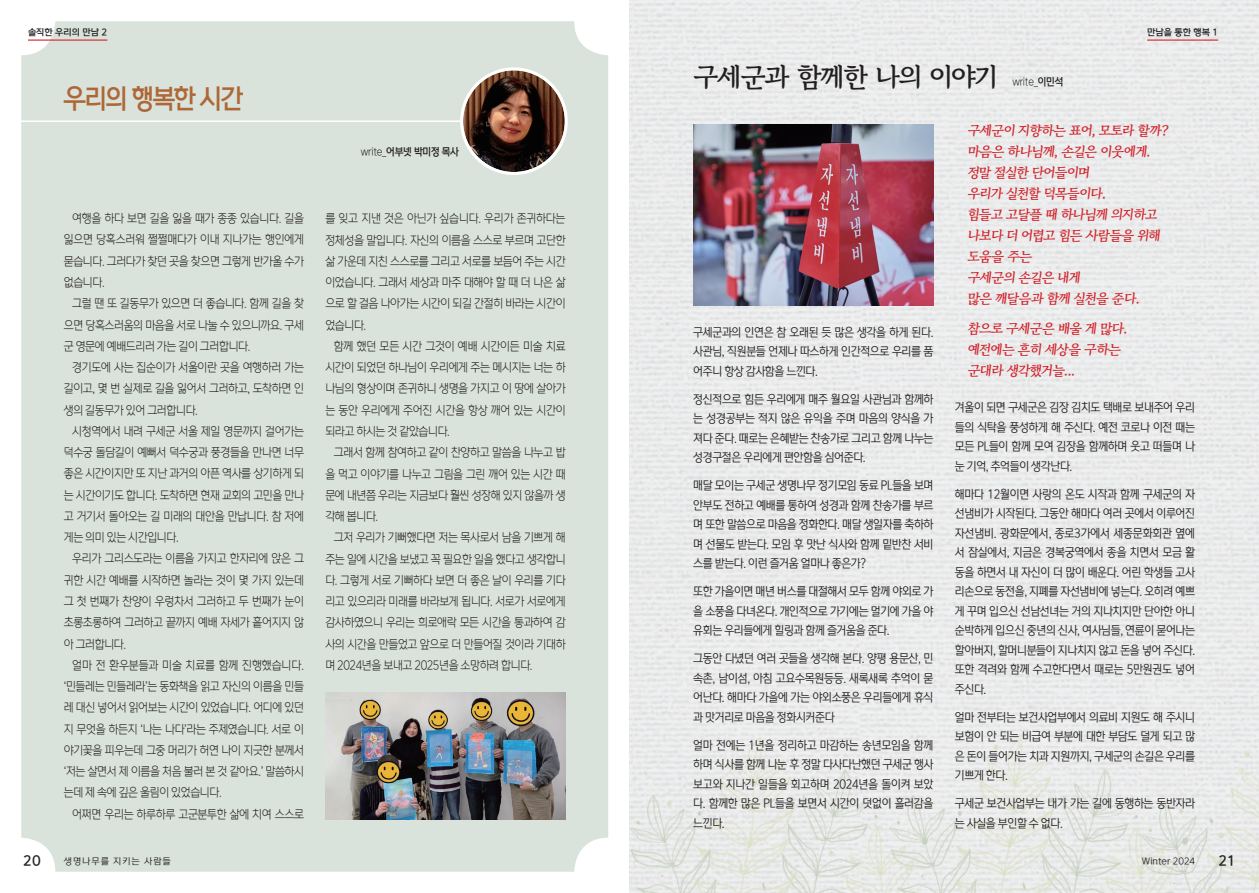
<style>
.page{position:relative;width:1259px;height:893px;background:#fff}
.page>*{position:absolute;margin:0;border:0;box-sizing:border-box;transform-origin:0 0}
.t1{font:700 27px "Gowun Batang";letter-spacing:-.065em;color:#231f20}
.t2{font:27px "ONE Mobile OTF Bold";letter-spacing:-.065em;color:#ae6736;scale:.9 1}
.t3{font:700 13.5px/21px "Gowun Batang";color:#d1232a}
.t4{font:13.5px "ONE Mobile OTF Bold";color:#231f20}
.t5{font:12px/21.3px "ONE Mobile OTF Light";letter-spacing:-.04em;color:#231f20;text-align:justify;scale:.9 1}
.t6{font:12px/19.5px "ONE Mobile OTF Regular";letter-spacing:-.04em;color:#231f20;text-align:justify;scale:.9 1}
.t7{font:10.5px "ONE Mobile OTF Bold";letter-spacing:-.025em;color:#231f20;scale:.9 1}
.t8{font:10.5px "ONE Mobile OTF Light";letter-spacing:-.025em;color:#231f20;scale:.9 1}
.t9{font:9px "ONE Mobile OTF Bold";color:#231f20}
.t10{font:9px "ONE Mobile OTF Regular";letter-spacing:.1em;color:#231f20}
.t11{font:9px "ONE Mobile OTF Regular";color:#231f20}
.s1{font-family:"ONE Mobile OTF Light"}
.s2{font-family:"ONE Mobile OTF Bold"}
</style>
<div class="page">
<div style="left:21px;top:21px;width:587px;height:851px;background:#d9e3db;border-radius:34px"></div>
<hr style="left:28px;top:40px;width:79px;height:1px;background:#d1232a">
<img style="left:325px;top:692px;width:241px;height:128px">
<img style="left:629px;top:0;width:630px;height:893px">
<hr style="left:1147px;top:40px;width:71px;height:1px;background:#d1232a">
<img style="left:693px;top:124px;width:240px;height:181px">
<hr style="left:0;top:120px;width:471px;height:2px;background:#fff">
<img style="left:463px;top:70px;width:102px;height:102px;border-radius:51px">
<div style="left:460px;top:67px;width:108px;height:108px;border:3px solid #fff;border-radius:50%"></div>
<p class="t9" style="left:28px;top:27px;width:81px">솔직한 우리의 만남 2</p>
<h1 class="t2" style="left:64px;top:85px;width:201px">우리의 행복한 시간</h1>
<p class="t7" style="left:361px;top:147px;width:111px"><span class="s1">write_</span>어부넷 박미정 목사</p>
<p class="t5" style="left:64px;top:208px;width:268px;text-indent:8px">여행을 하다 보면 길을 잃을 때가 종종 있습니다. 길을 잃으면 당혹스러워 쩔쩔매다가 이내 지나가는 행인에게 묻습니다. 그러다가 찾던 곳을 찾으면 그렇게 반가울 수가 없습니다.</p>
<p class="t5" style="left:64px;top:293px;width:268px;text-indent:8px">그럴 땐 또 길동무가 있으면 더 좋습니다. 함께 길을 찾 으면 당혹스러움의 마음을 서로 나눌 수 있으니까요. 구세 군 영문에 예배드리러 가는 길이 그러합니다.</p>
<p class="t5" style="left:64px;top:357px;width:268px;text-indent:8px">경기도에 사는 집순이가 서울이란 곳을 여행하러 가는 길이고, 몇 번 실제로 길을 잃어서 그러하고, 도착하면 인 생의 길동무가 있어 그러합니다.</p>
<p class="t5" style="left:64px;top:421px;width:269px;text-indent:8px">시청역에서 내려 구세군 서울 제일 영문까지 걸어가는 덕수궁 돌담길이 예뻐서 덕수궁과 풍경들을 만나면 너무 좋은 시간이지만 또 지난 과거의 아픈 역사를 상기하게 되 는 시간이기도 합니다. 도착하면 현재 교회의 고민을 만나 고 거기서 돌아오는 길 미래의 대안을 만납니다. 참 저에 게는 의미 있는 시간입니다.</p>
<p class="t5" style="left:64px;top:549px;width:268px;text-indent:8px">우리가 그리스도라는 이름을 가지고 한자리에 앉은 그 귀한 시간 예배를 시작하면 놀라는 것이 몇 가지 있는데 그 첫 번째가 찬양이 우렁차서 그러하고 두 번째가 눈이 초롱초롱하여 그러하고 끝까지 예배 자세가 흩어지지 않 아 그러합니다.</p>
<p class="t5" style="left:64px;top:655px;width:268px;text-indent:8px">얼마 전 환우분들과 미술 치료를 함께 진행했습니다. ‘민들레는 민들레라’는 동화책을 읽고 자신의 이름을 민들 레 대신 넣어서 읽어보는 시간이 있었습니다. 어디에 있던 지 무엇을 하든지 ‘나는 나다’라는 주제였습니다. 서로 이 야기꽃을 피우는데 그중 머리가 허연 나이 지긋한 분께서 ‘저는 살면서 제 이름을 처음 불러 본 것 같아요.’ 말씀하시 는데 제 속에 깊은 울림이 있었습니다.</p>
<p class="t5" style="left:72px;top:804px;width:259px">어쩌면 우리는 하루하루 고군분투한 삶에 치여 스스로</p>
<p class="t5" style="left:325px;top:208px;width:268px">를 잊고 지낸 것은 아닌가 싶습니다. 우리가 존귀하다는 정체성을 말입니다. 자신의 이름을 스스로 부르며 고단한 삶 가운데 지친 스스로를 그리고 서로를 보듬어 주는 시간 이었습니다. 그래서 세상과 마주 대해야 할 때 더 나은 삶 으로 할 걸음 나아가는 시간이 되길 간절히 바라는 시간이 었습니다.</p>
<p class="t5" style="left:325px;top:336px;width:268px;text-indent:8px">함께 했던 모든 시간 그것이 예배 시간이든 미술 치료 시간이 되었던 하나님이 우리에게 주는 메시지는 너는 하 나님의 형상이며 존귀하니 생명을 가지고 이 땅에 살아가 는 동안 우리에게 주어진 시간을 항상 깨어 있는 시간이 되라고 하시는 것 같았습니다.</p>
<p class="t5" style="left:325px;top:442px;width:268px;text-indent:8px">그래서 함께 참여하고 같이 찬양하고 말씀을 나누고 밥 을 먹고 이야기를 나누고 그림을 그린 깨어 있는 시간 때 문에 내년쯤 우리는 지금보다 훨씬 성장해 있지 않을까 생 각해 봅니다.</p>
<p class="t5" style="left:325px;top:527px;width:268px;text-indent:8px">그저 우리가 기뻐했다면 저는 목사로서 남을 기쁘게 해 주는 일에 시간을 보냈고 꼭 필요한 일을 했다고 생각합니 다. 그렇게 서로 기뻐하다 보면 더 좋은 날이 우리를 기다 리고 있으리라 미래를 바라보게 됩니다. 서로가 서로에게 감사하였으니 우리는 희로애락 모든 시간을 통과하여 감 사의 시간을 만들었고 앞으로 더 만들어질 것이라 기대하 며 2024년을 보내고 2025년을 소망하려 합니다.</p>
<h1 class="t1" style="left:693px;top:56px;width:306px">구세군과 함께한 나의 이야기</h1>
<p class="t8" style="left:1012px;top:76px;width:58px">write_<span class="s2">이민석</span></p>
<p class="t9" style="left:1147px;top:27px;width:73px">만남을 통한 행복 1</p>
<p class="t6" style="left:693px;top:323px;width:268px">구세군과의 인연은 참 오래된 듯 많은 생각을 하게 된다. 사관님, 직원분들 언제나 따스하게 인간적으로 우리를 품 어주니 항상 감사함을 느낀다.</p>
<p class="t6" style="left:693px;top:390px;width:268px">정신적으로 힘든 우리에게 매주 월요일 사관님과 함께하 는 성경공부는 적지 않은 유익을 주며 마음의 양식을 가 져다 준다. 때로는 은혜받는 찬송가로 그리고 함께 나누는 성경구절은 우리에게 편안함을 심어준다.</p>
<p class="t6" style="left:693px;top:476px;width:268px">매달 모이는 구세군 생명나무 정기모임 동료 PL들을 보며 안부도 전하고 예배를 통하여 성경과 함께 찬송가를 부르 며 또한 말씀으로 마음을 정화한다. 매달 생일자를 축하하 며 선물도 받는다. 모임 후 맛난 식사와 함께 밑반찬 서비 스를 받는다. 이런 즐거움 얼마나 좋은가?</p>
<p class="t6" style="left:693px;top:582px;width:268px">또한 가을이면 매년 버스를 대절해서 모두 함께 야외로 가 을 소풍을 다녀온다. 개인적으로 가기에는 멀기에 가을 야 유회는 우리들에게 힐링과 함께 즐거움을 준다.</p>
<p class="t6" style="left:693px;top:649px;width:268px">그동안 다녔던 여러 곳들을 생각해 본다. 양평 용문산, 민 속촌, 남이섬, 아침 고요수목원등등. 새록새록 추억이 묻 어난다. 해마다 가을에 가는 야외소풍은 우리들에게 휴식 과 맛거리로 마음을 정화시커준다</p>
<p class="t6" style="left:693px;top:736px;width:268px">얼마 전에는 1년을 정리하고 마감하는 송년모임을 함께 하며 식사를 함께 나눈 후 정말 다사다난했던 구세군 행사 보고와 지나간 일들을 회고하며 2024년을 돌이켜 보았 다. 함께한 많은 PL들을 보면서 시간이 덧없이 흘러감을 느낀다.</p>
<p class="t3" style="left:967px;top:119px;width:205px">구세군이 지향하는 표어,모토라 할까? 마음은 하나님께,손길은 이웃에게. 정말 절실한 단어들이며<br>우리가 실천할 덕목들이다.<br>힘들고 고달플 때 하나님께 의지하고 나보다 더 어렵고 힘든 사람들을 위해 도움을 주는<br>구세군의 손길은 내게<br>많은 깨달음과 함께 실천을 준다.</p>
<p class="t3" style="left:967px;top:316px;width:164px">참으로 구세군은 배울 게 많다. 예전에는 흔히 세상을 구하는 군대라 생각했거늘...</p>
<p class="t6" style="left:955px;top:398px;width:268px">겨울이 되면 구세군은 김장 김치도 택배로 보내주어 우리 들의 식탁을 풍성하게 해 주신다. 예전 코로나 이전 때는 모든 PL들이 함께 모여 김장을 함께하며 웃고 떠들며 나 눈 기억, 추억들이 생각난다.</p>
<p class="t6" style="left:955px;top:485px;width:268px">해마다 12월이면 사랑의 온도 시작과 함께 구세군의 자 선냄비가 시작된다. 그동안 해마다 여러 곳에서 이루어진 자선냄비. 광화문에서, 종로3가에서 세종문화회관 옆에 서 잠실에서, 지금은 경복궁역에서 종을 치면서 모금 활 동을 하면서 내 자신이 더 많이 배운다. 어린 학생들 고사 리손으로 동전을, 지폐를 자선냄비에 넣는다. 오히려 예쁘 게 꾸며 입으신 선남선녀는 거의 지나치지만 단아한 아니 순박하게 입으신 중년의 신사, 여사님들, 연륜이 묻어나는 할아버지, 할머니분들이 지나치지 않고 돈을 넣어 주신다. 또한 격려와 함께 수고한다면서 때로는 5만원권도 넣어 주신다.</p>
<p class="t6" style="left:955px;top:708px;width:268px">얼마 전부터는 보건사업부에서 의료비 지원도 해 주시니 보험이 안 되는 비급여 부분에 대한 부담도 덜게 되고 많 은 돈이 들어가는 치과 지원까지, 구세군의 손길은 우리를 기쁘게 한다.</p>
<p class="t6" style="left:955px;top:794px;width:268px">구세군 보건사업부는 내가 가는 길에 동행하는 동반자라 는 사실을 부인할 수 없다.</p>
<p class="t4" style="left:23px;top:854px;width:19px">20</p>
<p class="t10" style="left:64px;top:856px;width:109px">생명나무를 지키는 사람들</p>
<p class="t11" style="left:1142px;top:856px;width:55px">Winter 2024</p>
<p class="t4" style="left:1218px;top:854px;width:19px">21</p>
</div>
